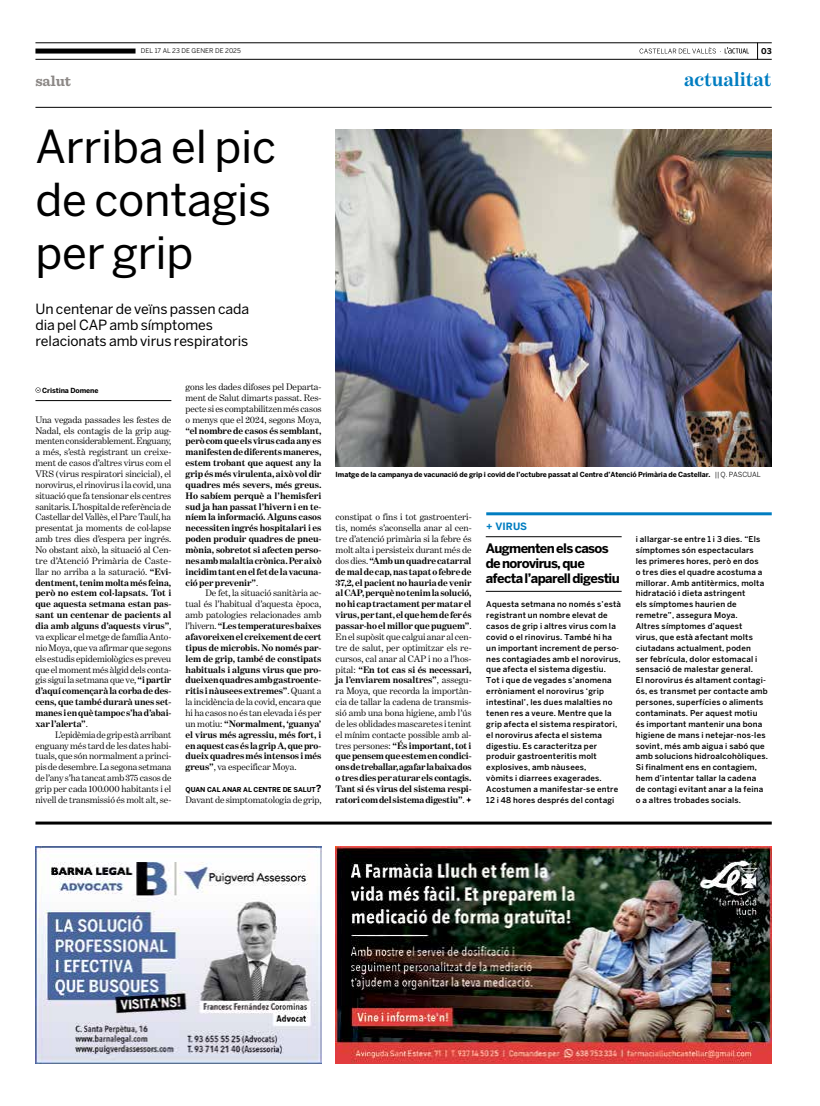
<style>
.page{position:relative;width:820px;height:1106px;background:#fff}
.page>*{position:absolute;margin:0;border:0;box-sizing:border-box;transform-origin:0 0}
.t1{font:45px/53px "Benton Sans";letter-spacing:-.005em;color:#000;text-align:justify}
.t2{font:700 20px "Benton Modern One";letter-spacing:-.005em;color:#007dc1}
.t3{font:700 15px "Sentinel";letter-spacing:-.005em;color:#8c8886}
.t4{font:14px/16px "Benton Sans";letter-spacing:-.005em;color:#000}
.t5{font:700 13px/15px "Benton Sans";letter-spacing:-.05em;color:#000}
.t6{font:700 10px "Benton Sans";letter-spacing:.005em;color:#007dc1}
.t7{font:700 9.5px/10.9px "Benton Modern One";letter-spacing:-.01em;color:#000;text-align:justify}
.t8{font:9.5px/10.9px "Benton Modern One";letter-spacing:-.01em;color:#000;text-align:justify}
.t9{font:500 8px/10.9px "Benton Sans";letter-spacing:.02em;color:#000}
.t10{font:700 8px "Benton Sans";color:#000}
.t11{font:700 7px "Benton Sans";letter-spacing:-.01em;color:#000}
.t12{font:700 6.7px "Benton Sans";letter-spacing:-.01em;color:#000}
.t13{font:6.5px "Benton Sans";letter-spacing:.005em;color:#000}
.s1{font-weight:700}
.s2{font-weight:400}
.s3{font-size:9.6px}
</style>
<div class="page">
<svg style="left:757px;top:44px;width:1px;height:15px"></svg>
<svg style="left:639px;top:47px;width:109px;height:7px"></svg>
<hr style="left:35px;top:107px;width:736px;height:1px;background:#000">
<hr style="left:35px;top:43px;width:736px;height:1px;background:#000">
<hr style="left:35px;top:59px;width:736px;height:1px;background:#000">
<div style="left:35px;top:49px;width:100px;height:5px;background:#000"></div>
<hr style="left:35px;top:821px;width:736px;height:3px;background:#000">
<svg style="left:35px;top:387px;width:6px;height:6px"></svg>
<hr style="left:35px;top:400px;width:136px;height:1px;background:#000">
<img style="left:335px;top:129px;width:436px;height:337px">
<svg style="left:466px;top:797px;width:5px;height:5px"></svg>
<hr style="left:486px;top:512px;width:285px;height:3px;background:#007dc1">
<hr style="left:485px;top:536px;width:136px;height:1px;background:#000">
<hr style="left:485px;top:591px;width:136px;height:1px;background:#000">
<img style="left:35px;top:846px;width:286px;height:217px">
<img style="left:335px;top:846px;width:436px;height:217px">
<p class="t13" style="left:141px;top:47px;width:101px">DEL 17 AL 23 DE GENER DE 2025</p>
<p class="t10" style="left:760px;top:46px;width:12px">03</p>
<h3 class="t3" style="left:35px;top:69px;width:37px">salut</h3>
<h2 class="t2" style="left:684px;top:68px;width:89px">actualitat</h2>
<h1 class="t1" style="left:35px;top:119px;width:242px">Arriba el pic de contagis per grip</h1>
<h3 class="t4" style="left:35px;top:300px;width:215px">Un centenar de veïns passen cada dia pel CAP amb símptomes relacionats amb virus respiratoris</h3>
<p class="t11" style="left:42px;top:386px;width:58px">Cristina Domene</p>
<p class="t8" style="left:35px;top:414px;width:137px">Una vegada passades les festes de Nadal, els contagis de la grip aug· menten considerablement. Enguany, a més, s’està registrant un creixe· ment de casos d’altres virus com el VRS (virus respiratori sincicial), el norovirus, el rinovirus i la covid, una situació que fa tensionar els centres sanitaris. L’hospital de referència de Castellar del Vallès, el Parc Taulí, ha presentat ja moments de col·lapse amb tres dies d’espera per ingrés.<br>No obstant això, la situació al Cen· tre d’Atenció Primària de Caste· llar no arriba a la saturació. <span class="s1">“Evi&shy;dentment, tenim molta més feina, però no estem col·lapsats. Tot i que aquesta setmana estan pas&shy;sant un centenar de pacients al dia amb alguns d’aquests virus”</span>, va explicar el metge de família Anto· nio Moya, que va afirmar que segons els estudis epidemiològics es preveu que el moment més àlgid dels conta· gis sigui la setmana que ve, <span class="s1">“i partir d’aquí començarà la corba de des&shy;cens, que també durarà unes set&shy;manes i en què tampoc s’ha d’abai&shy;xar l’alerta”</span>.</p>
<p class="t8" style="left:35px;top:729px;width:137px;text-indent:20px">L’epidèmia de grip està arribant enguany més tard de les dates habi· tuals, que són normalment a princi· pis de desembre. La segona setmana de l’any s’ha tancat amb 375 casos de grip per cada 100.000 habitants i el nivell de transmissió és molt alt, se·</p>
<p class="t8" style="left:185px;top:381px;width:137px">gons les dades difoses pel Departa· ment de Salut dimarts passat. Res· pecte si es comptabilitzen més casos o menys que el 2024, segons Moya,</p>
<p class="t7" style="left:185px;top:425px;width:137px">“el nombre de casos és semblant, però com que els virus cada any es manifesten de diferents maneres, estem trobant que aquest any la grip és més virulenta, això vol dir quadres més severs, més greus.<br>Ho sabíem perquè a l’hemisferi sud ja han passat l’hivern i en te&shy;níem la informació. Alguns casos necessiten ingrés hospitalari i es poden produir quadres de pneu&shy;mònia, sobretot si afecten perso&shy;nes amb malaltia crònica. Per això incidim tant en el fet de la vacuna&shy;ció per prevenir”<span class="s2">.</span></p>
<p class="t7" style="left:185px;top:587px;width:137px;text-indent:20px"><span class="s2">De fet, la situació sanitària ac· tual és l’habitual d’aquesta època, amb patologies relacionades amb l’hivern.</span> “Les temperatures baixes afavoreixen el creixement de cert tipus de microbis. No només par&shy;lem de grip, també de constipats habituals i alguns virus que pro&shy;dueixen quadres amb gastroente&shy;ritis i nàusees extremes”<span class="s2">. Quant a la incidència de la covid, encara que hi ha casos no és tan elevada i és per un motiu:</span> “Normalment, ‘guanya’ el virus més agressiu, més fort, i en aquest cas és la grip A, que pro&shy;dueix quadres més intensos i més greus”<span class="s2">, va especificar Moya.</span></p>
<p class="t12" style="left:185px;top:785px;width:137px">QUAN CAL ANAR AL CENTRE DE SALUT<span class="s3">?</span></p>
<p class="t8" style="left:185px;top:794px;width:137px">Davant de simptomatologia de grip,</p>
<p class="t11" style="left:335px;top:470px;width:426px">Imatge de la campanya de vacunació de grip i covid de l’octubre passat al Centre d’Atenció Primària de Castellar. <span class="s2">|| Q. PASCUAL</span></p>
<p class="t7" style="left:335px;top:511px;width:137px"><span class="s2">constipat o fins i tot gastroenteri· tis, només s’aconsella anar al cen· tre d’atenció primària si la febre és molt alta i persisteix durant més de dos dies.</span> “Amb un quadre catarral de mal de cap, nas tapat o febre de 37,2, el pacient no hauria de venir al CAP, perquè no tenim la solució, no hi cap tractament per matar el virus, per tant, el que hem de fer és passar-ho el millor que puguem”<span class="s2">.<br>En el supòsit que calgui anar al cen· tre de salut, per optimitzar els re· cursos, cal anar al CAP i no a l’hos· pital:</span> “En tot cas si és necessari, ja l’enviarem nosaltres”<span class="s2">, assegu· ra Moya, que recorda la importàn· cia de tallar la cadena de transmis· sió amb una bona higiene, amb l’ús de les oblidades mascaretes i tenint el mínim contacte possible amb al· tres persones:</span> “És important, tot i que pensem que estem en condici&shy;ons de treballar, agafar la baixa dos o tres dies per aturar els contagis.<br>Tant si és virus del sistema respi&shy;ratori com del sistema digestiu”<span class="s2">.</span></p>
<p class="t6" style="left:486px;top:520px;width:42px">+ VIRUS</p>
<h3 class="t5" style="left:485px;top:540px;width:135px">Augmenten els casos de norovirus, que afecta l’aparell digestiu</h3>
<p class="t9" style="left:486px;top:599px;width:136px">Aquesta setmana no només s’està registrant un nombre elevat de casos de grip i altres virus com la covid o el rinovirus. També hi ha un important increment de perso&shy;nes contagiades amb el norovirus, que afecta el sistema digestiu.<br>Tot i que de vegades s’anomena erròniament el norovirus ‘grip intestinal’, les dues malalties no tenen res a veure. Mentre que la grip afecta el sistema respiratori, el norovirus afecta el sistema digestiu. Es caracteritza per produir gastroenteritis molt explosives, amb nàusees,<br>vòmits i diarrees exagerades.<br>Acostumen a manifestar-se entre<br>12 i 48 hores després del contagi</p>
<p class="t9" style="left:635px;top:533px;width:134px">i allargar-se entre 1 i 3 dies. “Els símptomes són espectaculars<br>les primeres hores, però en dos<br>o tres dies el quadre acostuma a millorar. Amb antitèrmics, molta hidratació i dieta astringent<br>els símptomes haurien de remetre”, assegura Moya.<br>Altres símptomes d’aquest<br>virus, que està afectant molts ciutadans actualment, poden<br>ser febrícula, dolor estomacal i sensació de malestar general.<br>El norovirus és altament contagi&shy;ós, es transmet per contacte amb persones, superfícies o aliments contaminats. Per aquest motiu és important mantenir una bona higiene de mans i netejar-nos-les sovint, més amb aigua i sabó que amb solucions hidroalcohòliques.<br>Si finalment ens en contagiem, hem d’intentar tallar la cadena<br>de contagi evitant anar a la feina o a altres trobades socials.</p>
</div>
